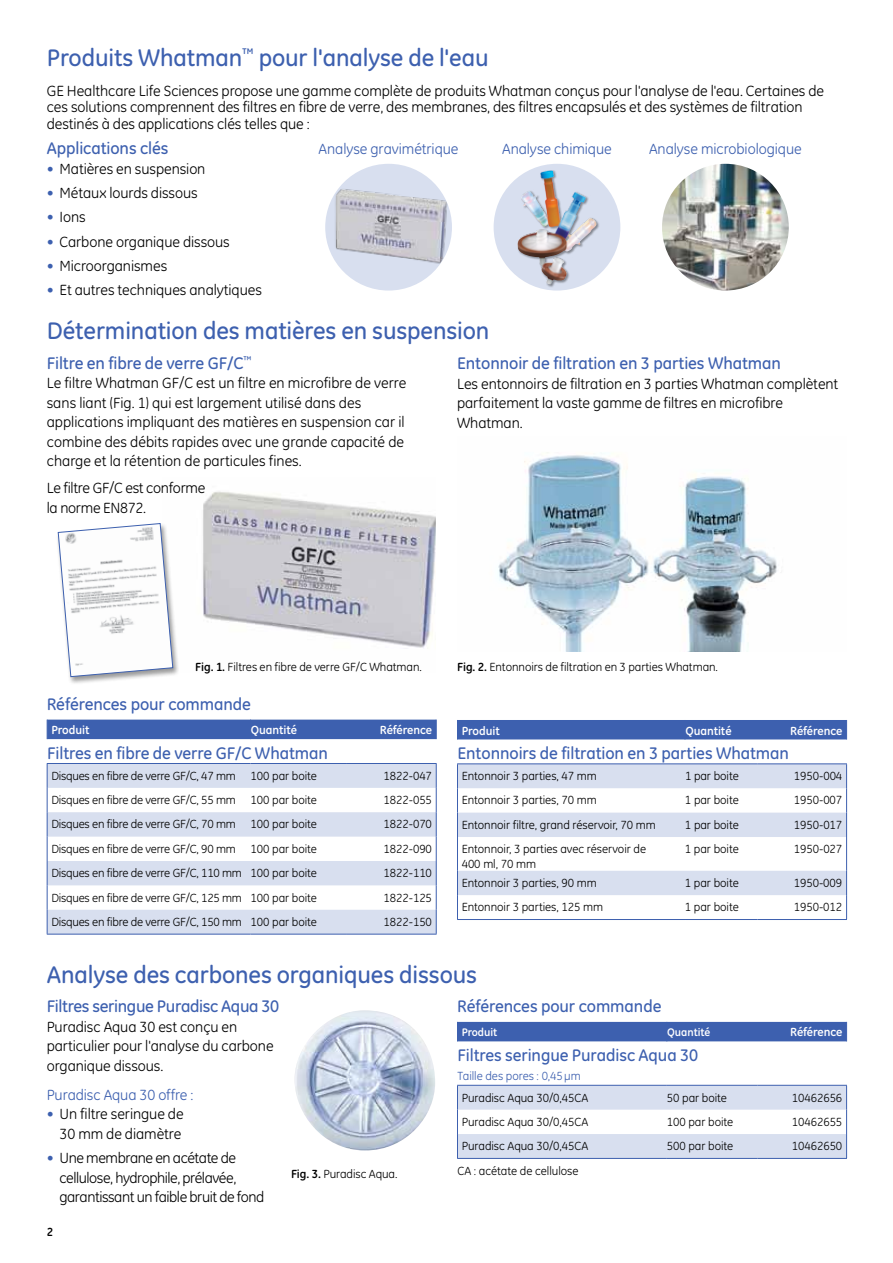
<style>
.page{position:relative;width:893px;height:1263px;background:#fff}
.page>*{position:absolute;margin:0;border:0;box-sizing:border-box;transform-origin:0 0}
.t1{font:500 24.3px "GE Inspira";letter-spacing:-.005em;color:#3d60af}
.t2{font:500 17.1px "GE Inspira";letter-spacing:-.005em;color:#3d60af}
.t3{font:15px/19.5px "GE Inspira";letter-spacing:-.005em;color:#000}
.t4{font:15px/19.5px "GE Inspira";letter-spacing:-.03em;color:#000}
.t5{font:15px "GE Inspira";letter-spacing:-.005em;color:#3d60af}
.t6{font:12px/14.7px "GE Inspira";letter-spacing:-.005em;color:#000}
.t7{font:700 12px "GE Inspira";letter-spacing:-.005em;color:#fff}
.t8{font:12px "GE Inspira";letter-spacing:-.005em;color:#3d60af}
.t9{font:700 12px "GE Inspira";color:#000}
.t10{font:700 11.25px "GE Inspira";letter-spacing:-.005em;color:#fff}
.s1{color:#3d60af}
.s2{font-weight:700}
</style>
<div class="page">
<img style="left:203px;top:491px;width:233px;height:157px">
<div style="left:325px;top:164px;width:127px;height:127px;background:#d8dfef;border-radius:50%"></div>
<img style="left:325px;top:170px;width:127px;height:114px">
<img style="left:498px;top:452px;width:279px;height:199px">
<div style="left:55px;top:522px;width:124px;height:163px;background:#000;opacity:.4"></div>
<svg style="left:57px;top:523px;width:117px;height:154px"></svg>
<div style="left:494px;top:164px;width:126px;height:127px;background:#d8dfef;border-radius:50%"></div>
<div style="left:517px;top:170px;width:83px;height:117px;background:#000;opacity:.4"></div>
<img style="left:517px;top:171px;width:82px;height:114px">
<img style="left:294px;top:1010px;width:141px;height:140px;border-radius:69px">
<svg style="left:48px;top:764px;width:388px;height:170px;fill:#d8dfef"></svg>
<hr style="left:47px;top:934px;width:204px;height:1px;background:#3d60af">
<hr style="left:251px;top:934px;width:96px;height:1px;background:#3d60af">
<hr style="left:347px;top:934px;width:90px;height:1px;background:#3d60af">
<div style="left:47px;top:720px;width:390px;height:19px;background:#3d60af"></div>
<svg style="left:47px;top:764px;width:1px;height:170px"></svg>
<svg style="left:436px;top:764px;width:1px;height:170px"></svg>
<hr style="left:47px;top:763px;width:204px;height:1px;background:#3d60af">
<hr style="left:251px;top:763px;width:96px;height:1px;background:#3d60af">
<hr style="left:347px;top:763px;width:90px;height:1px;background:#3d60af">
<svg style="left:458px;top:764px;width:388px;height:131px;fill:#d8dfef"></svg>
<svg style="left:457px;top:764px;width:1px;height:73px"></svg>
<svg style="left:846px;top:764px;width:1px;height:73px"></svg>
<hr style="left:457px;top:837px;width:1px;height:34px;background:#3d60af">
<hr style="left:846px;top:837px;width:1px;height:34px;background:#3d60af">
<svg style="left:457px;top:871px;width:1px;height:48px"></svg>
<svg style="left:846px;top:871px;width:1px;height:48px"></svg>
<hr style="left:457px;top:919px;width:228px;height:1px;background:#3d60af">
<hr style="left:685px;top:919px;width:72px;height:1px;background:#3d60af">
<hr style="left:757px;top:919px;width:90px;height:1px;background:#3d60af">
<hr style="left:457px;top:763px;width:228px;height:1px;background:#3d60af">
<hr style="left:685px;top:763px;width:72px;height:1px;background:#3d60af">
<hr style="left:757px;top:763px;width:90px;height:1px;background:#3d60af">
<div style="left:457px;top:720px;width:390px;height:19px;background:#3d60af"></div>
<div style="left:457px;top:1022px;width:390px;height:19px;background:#3d60af"></div>
<svg style="left:457px;top:1085px;width:390px;height:73px"></svg>
<hr style="left:457px;top:1158px;width:210px;height:1px;background:#3d60af">
<hr style="left:667px;top:1158px;width:90px;height:1px;background:#3d60af">
<hr style="left:757px;top:1158px;width:90px;height:1px;background:#3d60af">
<img style="left:662px;top:164px;width:127px;height:127px;border-radius:63px">
<h1 class="t1" style="left:47px;top:44px;width:443px">Produits Whatman<sup>™</sup> pour l'analyse de l'eau</h1>
<p class="t3" style="left:47px;top:83px;width:779px;line-height:16.5px">GE Healthcare Life Sciences propose une gamme complète de produits Whatman conçus pour l'analyse de l'eau. Certaines de ces solutions comprennent des filtres en fibre de verre, des membranes, des filtres encapsulés et des systèmes de filtration destinés à des applications clés telles que :</p>
<h2 class="t2" style="left:47px;top:138px;width:123px">Applications clés</h2>
<p class="t3" style="left:47px;top:159px;width:160px"><span class="s1">•</span> Matières en suspension</p>
<p class="t3" style="left:47px;top:183px;width:152px"><span class="s1">•</span> Métaux lourds dissous</p>
<p class="t3" style="left:47px;top:207px;width:40px"><span class="s1">•</span> Ions</p>
<p class="t3" style="left:47px;top:232px;width:184px"><span class="s1">•</span> Carbone organique dissous</p>
<p class="t3" style="left:47px;top:256px;width:122px"><span class="s1">•</span> Microorganismes</p>
<p class="t3" style="left:47px;top:280px;width:217px"><span class="s1">•</span> Et autres techniques analytiques</p>
<p class="t5" style="left:319px;top:140px;width:141px">Analyse gravimétrique</p>
<p class="t5" style="left:502px;top:140px;width:111px">Analyse chimique</p>
<p class="t5" style="left:649px;top:140px;width:154px">Analyse microbiologique</p>
<h1 class="t1" style="left:47px;top:317px;width:444px">Détermination des matières en suspension</h1>
<h2 class="t2" style="left:47px;top:353px;width:206px">Filtre en fibre de verre GF/C<sup>™</sup></h2>
<p class="t3" style="left:47px;top:373px;width:361px">Le filtre Whatman GF/C est un filtre en microfibre de verre sans liant (Fig. 1) qui est largement utilisé dans des applications impliquant des matières en suspension car il combine des débits rapides avec une grande capacité de charge et la rétention de particules fines.</p>
<p class="t3" style="left:47px;top:478px;width:160px">Le filtre GF/C est conforme la norme EN872.</p>
<h2 class="t2" style="left:457px;top:353px;width:325px">Entonnoir de filtration en 3 parties Whatman</h2>
<p class="t3" style="left:457px;top:374px;width:383px">Les entonnoirs de filtration en 3 parties Whatman complètent parfaitement la vaste gamme de filtres en microfibre<br>Whatman.</p>
<p class="t6" style="left:195px;top:659px;width:228px"><span class="s2">Fig. 1.</span> Filtres en fibre de verre GF/C Whatman.</p>
<h2 class="t2" style="left:47px;top:694px;width:206px">Références pour commande</h2>
<p class="t7" style="left:51px;top:722px;width:39px">Produit</p>
<p class="t7" style="left:251px;top:722px;width:48px">Quantité</p>
<p class="t7" style="left:380px;top:722px;width:54px">Référence</p>
<h2 class="t2" style="left:47px;top:743px;width:282px">Filtres en fibre de verre GF/C Whatman</h2>
<p class="t6" style="left:51px;top:768px;width:267px">Disques en fibre de verre GF/C, 47 mm 100 par boite</p>
<p class="t6" style="left:384px;top:768px;width:50px">1822-047</p>
<p class="t6" style="left:51px;top:792px;width:267px">Disques en fibre de verre GF/C, 55 mm 100 par boite</p>
<p class="t6" style="left:384px;top:792px;width:50px">1822-055</p>
<p class="t6" style="left:51px;top:817px;width:267px">Disques en fibre de verre GF/C, 70 mm 100 par boite</p>
<p class="t6" style="left:384px;top:817px;width:50px">1822-070</p>
<p class="t6" style="left:51px;top:841px;width:267px">Disques en fibre de verre GF/C, 90 mm 100 par boite</p>
<p class="t6" style="left:384px;top:841px;width:50px">1822-090</p>
<p class="t6" style="left:51px;top:866px;width:267px">Disques en fibre de verre GF/C, 110 mm 100 par boite</p>
<p class="t6" style="left:384px;top:866px;width:50px">1822-110</p>
<p class="t6" style="left:51px;top:890px;width:267px">Disques en fibre de verre GF/C, 125 mm 100 par boite</p>
<p class="t6" style="left:384px;top:890px;width:50px">1822-125</p>
<p class="t6" style="left:51px;top:914px;width:267px">Disques en fibre de verre GF/C, 150 mm 100 par boite</p>
<p class="t6" style="left:384px;top:914px;width:50px">1822-150</p>
<p class="t6" style="left:457px;top:659px;width:262px"><span class="s2">Fig. 2.</span> Entonnoirs de filtration en 3 parties Whatman.</p>
<p class="t7" style="left:462px;top:723px;width:39px">Produit</p>
<p class="t7" style="left:685px;top:723px;width:48px">Quantité</p>
<p class="t7" style="left:790px;top:723px;width:54px">Référence</p>
<h2 class="t2" style="left:457px;top:743px;width:333px">Entonnoirs de filtration en 3 parties Whatman</h2>
<p class="t6" style="left:462px;top:769px;width:137px">Entonnoir 3 parties, 47 mm</p>
<p class="t6" style="left:685px;top:769px;width:55px">1 par boite</p>
<p class="t6" style="left:794px;top:769px;width:50px">1950-004</p>
<p class="t6" style="left:462px;top:793px;width:137px">Entonnoir 3 parties, 70 mm</p>
<p class="t6" style="left:685px;top:793px;width:55px">1 par boite</p>
<p class="t6" style="left:794px;top:793px;width:50px">1950-007</p>
<p class="t6" style="left:462px;top:817px;width:196px">Entonnoir filtre, grand réservoir, 70 mm</p>
<p class="t6" style="left:685px;top:817px;width:55px">1 par boite</p>
<p class="t6" style="left:794px;top:817px;width:50px">1950-017</p>
<p class="t6" style="left:462px;top:842px;width:186px">Entonnoir, 3 parties avec réservoir de<br>400 ml, 70 mm</p>
<p class="t6" style="left:685px;top:842px;width:55px">1 par boite</p>
<p class="t6" style="left:794px;top:842px;width:50px">1950-027</p>
<p class="t6" style="left:462px;top:875px;width:137px">Entonnoir 3 parties, 90 mm</p>
<p class="t6" style="left:685px;top:875px;width:55px">1 par boite</p>
<p class="t6" style="left:794px;top:875px;width:50px">1950-009</p>
<p class="t6" style="left:462px;top:900px;width:143px">Entonnoir 3 parties, 125 mm</p>
<p class="t6" style="left:685px;top:900px;width:55px">1 par boite</p>
<p class="t6" style="left:794px;top:900px;width:50px">1950-012</p>
<h1 class="t1" style="left:47px;top:960px;width:432px">Analyse des carbones organiques dissous</h1>
<h2 class="t2" style="left:47px;top:996px;width:234px">Filtres seringue Puradisc Aqua 30</h2>
<p class="t3" style="left:47px;top:1017px;width:228px">Puradisc Aqua 30 est conçu en particulier pour l'analyse du carbone organique dissous.</p>
<p class="t5" style="left:47px;top:1086px;width:148px">Puradisc Aqua 30 offre :</p>
<p class="t3" style="left:47px;top:1104px;width:138px;text-align:right"><span class="s1">•</span> Un filtre seringue de<br>30 mm de diamètre</p>
<p class="t4" style="left:60px;top:1148px;width:206px;text-indent:-13px"><span class="s1">•</span> Une membrane en acétate de cellulose, hydrophile, prélavée, garantissant un faible bruit de fond</p>
<h2 class="t2" style="left:457px;top:996px;width:206px">Références pour commande</h2>
<p class="t10" style="left:462px;top:1025px;width:37px">Produit</p>
<p class="t10" style="left:667px;top:1025px;width:45px">Quantité</p>
<p class="t7" style="left:790px;top:1024px;width:54px">Référence</p>
<h2 class="t2" style="left:457px;top:1045px;width:242px">Filtres seringue Puradisc Aqua 30</h2>
<p class="t8" style="left:457px;top:1069px;width:125px">Taille des pores : 0,45µm</p>
<p class="t6" style="left:462px;top:1090px;width:128px">Puradisc Aqua 30/0,45CA</p>
<p class="t6" style="left:667px;top:1090px;width:62px">50 par boite</p>
<p class="t6" style="left:792px;top:1090px;width:52px">10462656</p>
<p class="t6" style="left:462px;top:1114px;width:128px">Puradisc Aqua 30/0,45CA</p>
<p class="t6" style="left:667px;top:1114px;width:68px">100 par boite</p>
<p class="t6" style="left:792px;top:1114px;width:52px">10462655</p>
<p class="t6" style="left:462px;top:1139px;width:128px">Puradisc Aqua 30/0,45CA</p>
<p class="t6" style="left:667px;top:1139px;width:68px">500 par boite</p>
<p class="t6" style="left:792px;top:1139px;width:52px">10462650</p>
<p class="t6" style="left:457px;top:1163px;width:122px">CA : acétate de cellulose</p>
<p class="t6" style="left:291px;top:1166px;width:108px"><span class="s2">Fig. 3.</span> Puradisc Aqua.</p>
<p class="t9" style="left:47px;top:1224px;width:8px">2</p>
</div>
